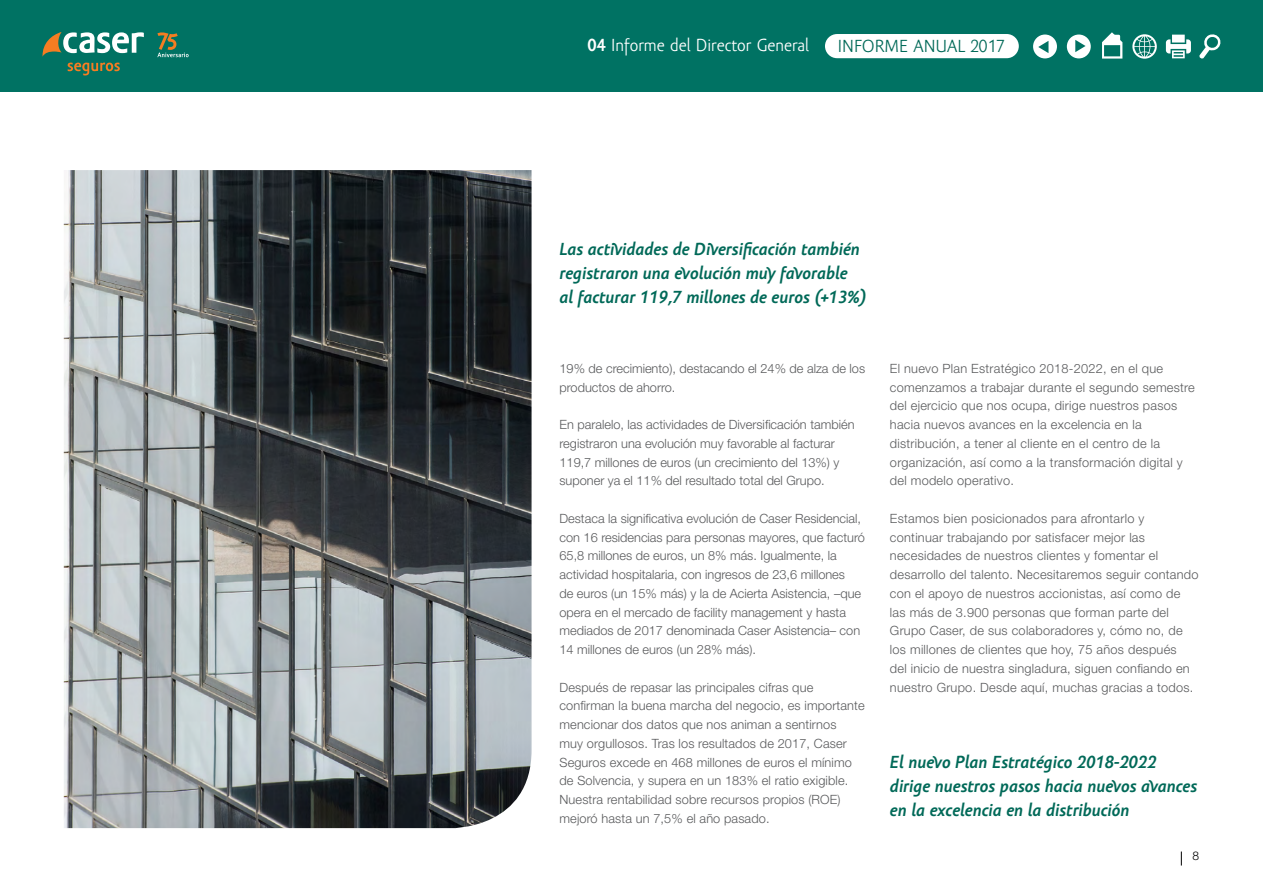
<style>
.page{position:relative;width:1263px;height:893px;background:#fff}
.page>*{position:absolute;margin:0;border:0;box-sizing:border-box;transform-origin:0 0}
.t1{font:italic 700 18px/24px "Amor Sans Pro";color:#006958}
.t2{font:18px "Amor Sans Pro";color:#fff}
.t3{font:18px "Amor Sans Pro";color:#006958}
.t4{font:300 12.75px/18.8px "Helvetica Neue LT Std";letter-spacing:.01em;color:#58595b}
.t5{font:300 12px "Helvetica Neue LT Std";color:#000}
.s1{font-weight:700}
</style>
<div class="page">
<svg style="left:1181px;top:851px;width:1px;height:14px"></svg>
<div style="left:0;top:0;width:1263px;height:92px;background:#007263"></div>
<svg style="left:157px;top:32px;width:32px;height:25px"></svg>
<svg style="left:43px;top:32px;width:101px;height:24px"></svg>
<svg style="left:68px;top:63px;width:52px;height:12px"></svg>
<div style="left:825px;top:34px;width:194px;height:24px;background:#fff"></div>
<svg style="left:1199px;top:34px;width:22px;height:25px"></svg>
<svg style="left:1166px;top:35px;width:25px;height:23px"></svg>
<svg style="left:1067px;top:35px;width:24px;height:23px"></svg>
<svg style="left:1033px;top:35px;width:24px;height:23px"></svg>
<svg style="left:1132px;top:34px;width:25px;height:25px"></svg>
<svg style="left:1102px;top:32px;width:20px;height:27px"></svg>
<div style="left:1112px;top:35px;width:8px;height:7px;background:#fff;border-radius:2px"></div>
<img style="left:64px;top:170px;width:467px;height:658px">
<h1 class="t2" style="left:587px;top:35px;width:223px"><span class="s1">04</span> Informe del Director General</h1>
<h1 class="t3" style="left:838px;top:36px;width:168px">Informe Anual 2017</h1>
<h1 class="t1" style="left:559px;top:237px;width:308px">Las actividades de Diversificación también registraron una evolución muy favorable<br>al facturar 119,7 millones de euros (+13%)</h1>
<p class="t4" style="left:559px;top:359px;width:307px">19% de crecimiento), destacando el 24% de alza de los productos de ahorro.</p>
<p class="t4" style="left:559px;top:415px;width:296px">En paralelo, las actividades de Diversificación también registraron una evolución muy favorable al facturar 119,7 millones de euros (un crecimiento del 13%) y suponer ya el 11% del resultado total del Grupo.</p>
<p class="t4" style="left:559px;top:509px;width:307px">Destaca la significativa evolución de Caser Residencial, con 16 residencias para personas mayores, que facturó 65,8 millones de euros, un 8% más. Igualmente, la actividad hospitalaria, con ingresos de 23,6 millones<br>de euros (un 15% más) y la de Acierta Asistencia, –que opera en el mercado de facility management y hasta mediados de 2017 denominada Caser Asistencia– con 14 millones de euros (un 28% más).</p>
<p class="t4" style="left:559px;top:677px;width:307px">Después de repasar las principales cifras que confirman la buena marcha del negocio, es importante mencionar dos datos que nos animan a sentirnos<br>muy orgullosos. Tras los resultados de 2017, Caser Seguros excede en 468 millones de euros el mínimo de Solvencia, y supera en un 183% el ratio exigible.<br>Nuestra rentabilidad sobre recursos propios (ROE) mejoró hasta un 7,5% el año pasado.</p>
<p class="t4" style="left:890px;top:359px;width:306px">El nuevo Plan Estratégico 2018-2022, en el que comenzamos a trabajar durante el segundo semestre del ejercicio que nos ocupa, dirige nuestros pasos hacia nuevos avances en la excelencia en la distribución, a tener al cliente en el centro de la organización, así como a la transformación digital y del modelo operativo.</p>
<p class="t4" style="left:890px;top:509px;width:310px">Estamos bien posicionados para afrontarlo y continuar trabajando por satisfacer mejor las necesidades de nuestros clientes y fomentar el desarrollo del talento. Necesitaremos seguir contando con el apoyo de nuestros accionistas, así como de las más de 3.900 personas que forman parte del Grupo Caser, de sus colaboradores y, cómo no, de los millones de clientes que hoy, 75 años después<br>del inicio de nuestra singladura, siguen confiando en nuestro Grupo. Desde aquí, muchas gracias a todos.</p>
<h1 class="t1" style="left:890px;top:750px;width:309px">El nuevo Plan Estratégico 2018-2022 dirige nuestros pasos hacia nuevos avances en la excelencia en la distribución</h1>
<p class="t5" style="left:1192px;top:848px;width:8px">8</p>
</div>
